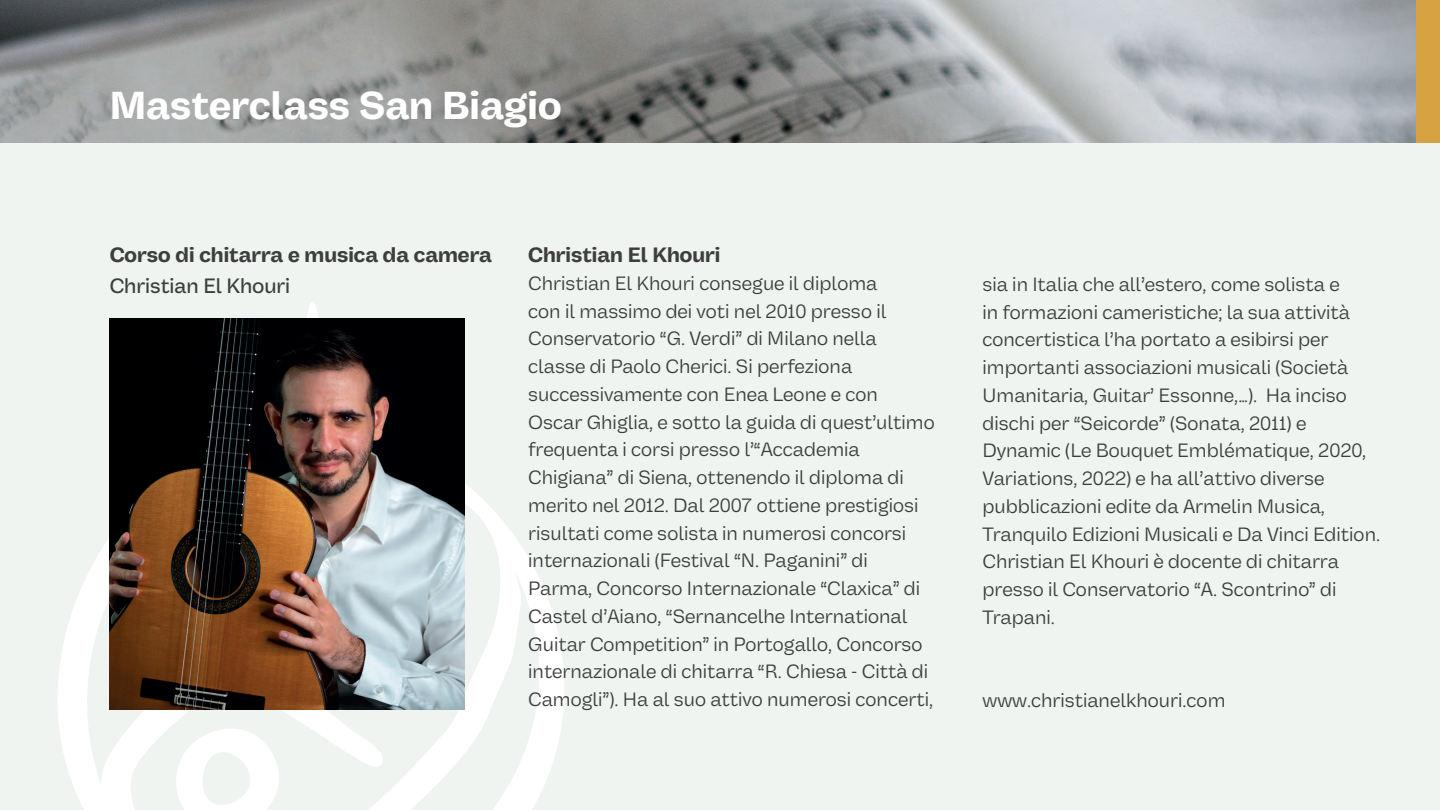
<style>
.page{position:relative;width:1440px;height:810px;background:#eff4f0}
.page>*{position:absolute;margin:0;border:0;box-sizing:border-box;transform-origin:0 0}
.t1{font:700 39.45px "Vastago Grotesk";color:#fff}
.t2{font:700 21px "Vastago Grotesk";color:#3e3e3f}
.t3{font:500 21px "Vastago Grotesk";color:#3e3e3f}
.t4{font:19.5px/27.8px "Vastago Grotesk";color:#3e3e3f}
</style>
<div class="page">
<svg style="left:58px;top:301px;width:506px;height:509px"></svg>
<img style="left:0;top:0;width:1416px;height:142px">
<div style="left:1416px;top:0;width:24px;height:142px;background:#d7a342"></div>
<img style="left:110px;top:318px;width:355px;height:392px">
<h1 class="t1" style="left:110px;top:82px;width:454px">Masterclass San Biagio</h1>
<p class="t2" style="left:110px;top:242px;width:384px">Corso di chitarra e musica da camera</p>
<p class="t3" style="left:110px;top:273px;width:182px">Christian El Khouri</p>
<p class="t2" style="left:528px;top:242px;width:194px">Christian El Khouri</p>
<p class="t4" style="left:528px;top:269px;width:408px">Christian El Khouri consegue il diploma<br>con il massimo dei voti nel 2010 presso il Conservatorio “G. Verdi” di Milano nella classe di Paolo Cherici. Si perfeziona successivamente con Enea Leone e con Oscar Ghiglia, e sotto la guida di quest’ultimo frequenta i corsi presso l’“Accademia Chigiana” di Siena, ottenendo il diploma di merito nel 2012. Dal 2007 ottiene prestigiosi risultati come solista in numerosi concorsi internazionali (Festival “N. Paganini” di Parma, Concorso Internazionale “Claxica” di Castel d’Aiano, “Sernancelhe International Guitar Competition” in Portogallo, Concorso internazionale di chitarra “R. Chiesa - Città di Camogli”). Ha al suo attivo numerosi concerti,</p>
<p class="t4" style="left:983px;top:270px;width:399px">sia in Italia che all’estero, come solista e<br>in formazioni cameristiche; la sua attività concertistica l’ha portato a esibirsi per importanti associazioni musicali (Società Umanitaria, Guitar’ Essonne,…). Ha inciso dischi per “Seicorde” (Sonata, 2011) e Dynamic (Le Bouquet Emblématique, 2020, Variations, 2022) e ha all’attivo diverse pubblicazioni edite da Armelin Musica, Tranquilo Edizioni Musicali e Da Vinci Edition.<br>Christian El Khouri è docente di chitarra presso il Conservatorio “A. Scontrino” di Trapani.</p>
<p class="t4" style="left:983px;top:686px;width:244px">www.christianelkhouri.com</p>
</div>
